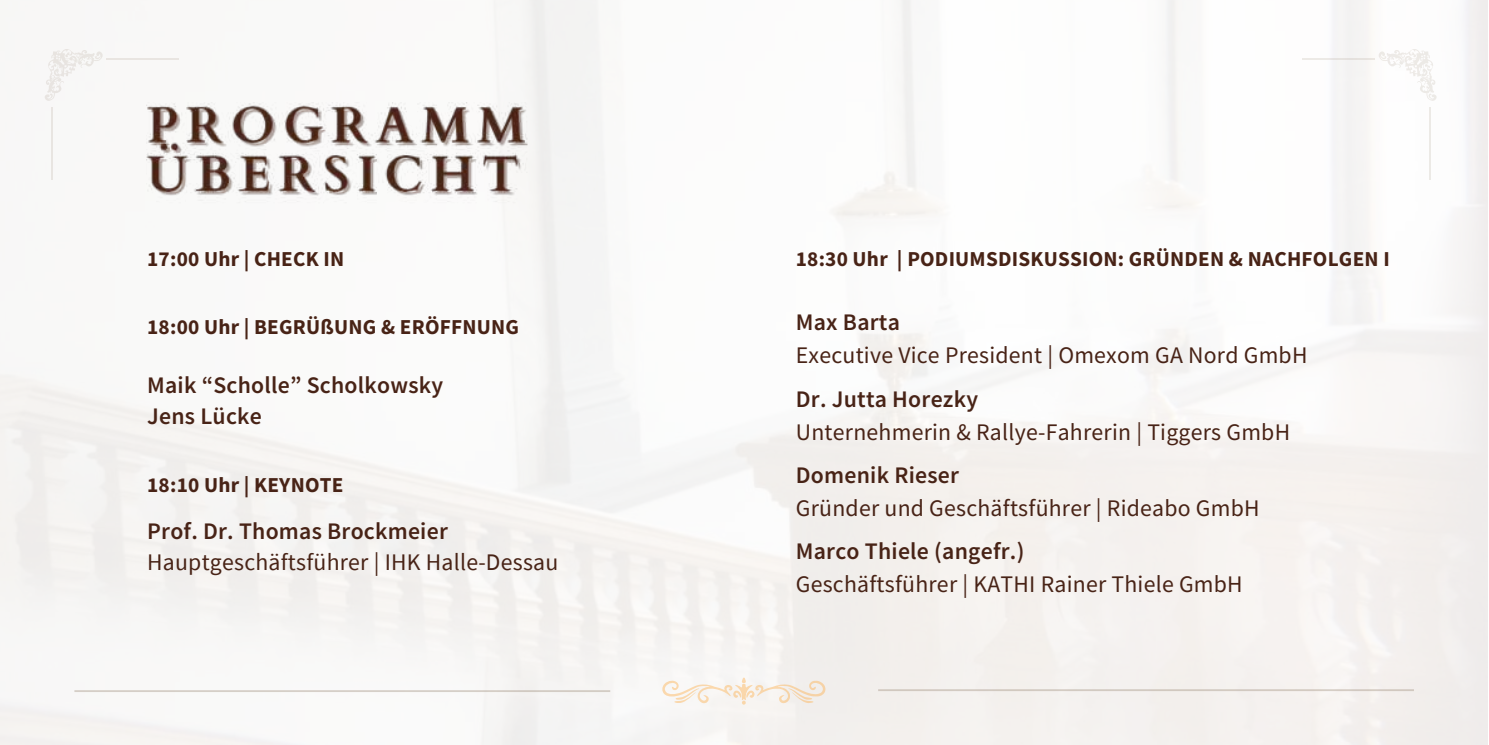
<style>
.page{position:relative;width:1489px;height:745px;background:#fff}
.page>*{position:absolute;margin:0;border:0;box-sizing:border-box;transform-origin:0 0}
.t1{font:23.75px "Source Sans Pro";letter-spacing:.01em;color:#482316}
.t2{font:600 23.75px/32px "Source Sans Pro";letter-spacing:.01em;color:#482316}
.t3{font:700 21.25px "Source Sans Pro";letter-spacing:.01em;color:#482316}
</style>
<div class="page">
<svg style="left:662px;top:677px;width:164px;height:27px"></svg>
<hr style="left:878px;top:689px;width:536px;height:2px;background:#917e69">
<hr style="left:74px;top:690px;width:536px;height:1px;background:#917e69">
<svg style="left:1376px;top:49px;width:61px;height:54px"></svg>
<hr style="left:1429px;top:107px;width:1px;height:73px;background:#917e69">
<hr style="left:1302px;top:58px;width:73px;height:2px;background:#917e69">
<svg style="left:44px;top:49px;width:61px;height:54px"></svg>
<hr style="left:51px;top:107px;width:2px;height:73px;background:#917e69">
<hr style="left:106px;top:58px;width:73px;height:2px;background:#917e69">
<img style="left:146px;top:92px;width:389px;height:119px">
<p class="t3" style="left:147px;top:245px;width:198px">17:00 Uhr | CHECK IN</p>
<p class="t3" style="left:147px;top:312px;width:373px">18:00 Uhr | BEGRÜßUNG &amp; ERÖFFNUNG</p>
<p class="t2" style="left:147px;top:368px;width:298px">Maik &lt;Scholle= Scholkowsky<br>Jens Lücke</p>
<p class="t3" style="left:147px;top:470px;width:198px">18:10 Uhr | KEYNOTE</p>
<p class="t2" style="left:147px;top:514px;width:302px">Prof. Dr. Thomas Brockmeier</p>
<p class="t1" style="left:147px;top:547px;width:413px">Hauptgeschäftsführer | IHK Halle-Dessau</p>
<p class="t3" style="left:796px;top:245px;width:595px">18:30 Uhr | PODIUMSDISKUSSION: GRÜNDEN &amp; NACHFOLGEN I</p>
<p class="t2" style="left:796px;top:306px;width:106px">Max Barta</p>
<p class="t1" style="left:796px;top:340px;width:513px">Executive Vice President | Omexom GA Nord GmbH</p>
<p class="t2" style="left:796px;top:382px;width:184px">Dr. Jutta Horezky</p>
<p class="t1" style="left:796px;top:416px;width:496px">Unternehmerin &amp; Rallye-Fahrerin | Tiggers GmbH</p>
<p class="t2" style="left:796px;top:458px;width:165px">Domenik Rieser</p>
<p class="t1" style="left:796px;top:493px;width:465px">Gründer und Geschäftsführer | Rideabo GmbH</p>
<p class="t2" style="left:796px;top:535px;width:230px">Marco Thiele (angefr.)</p>
<p class="t1" style="left:796px;top:569px;width:448px">Geschäftsführer | KATHI Rainer Thiele GmbH</p>
</div>
